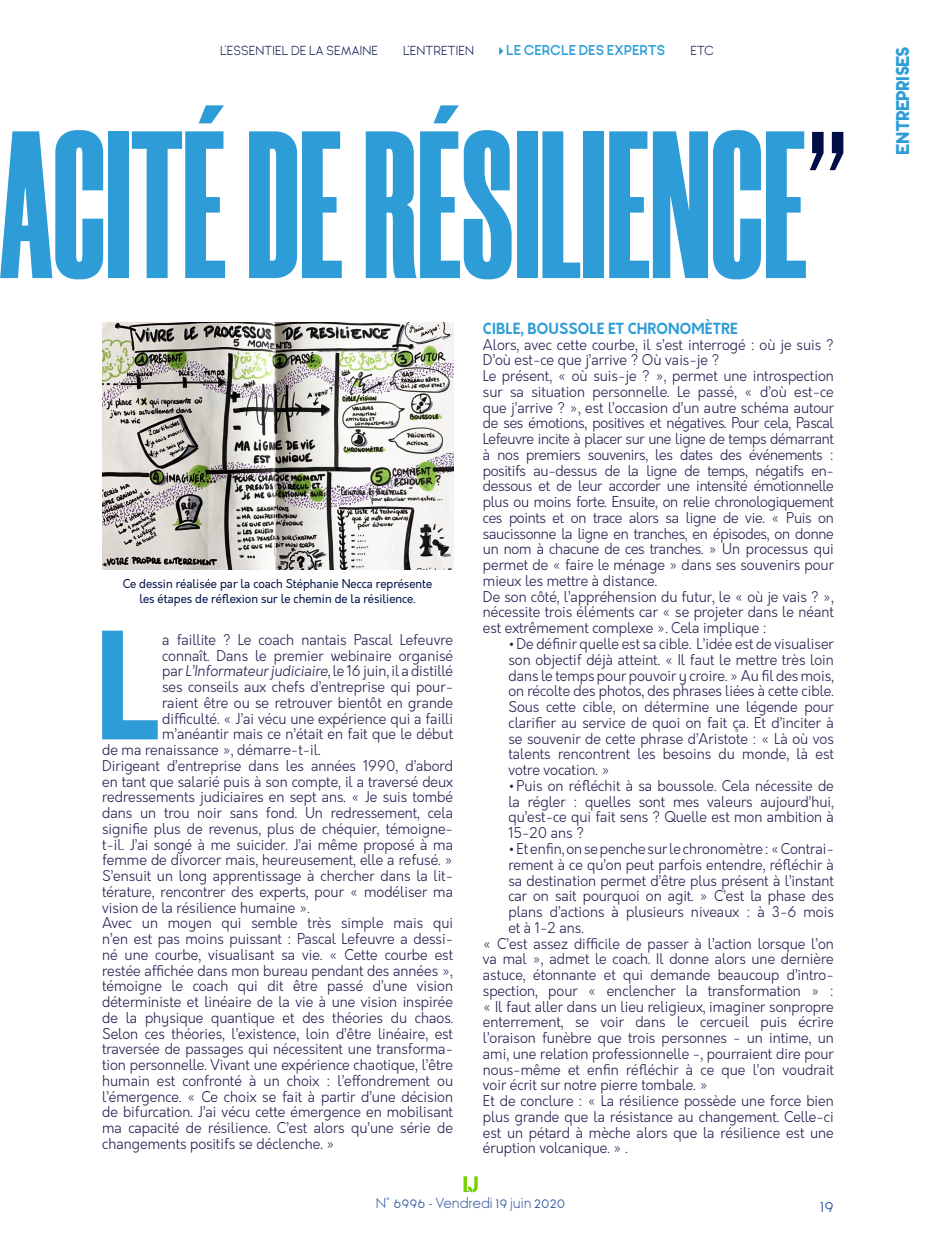
<style>
.page{position:relative;width:936px;height:1255px;background:#fff}
.page>*{position:absolute;margin:0;border:0;box-sizing:border-box;transform-origin:0 0}
.t1{font:900 209.7px "Morganite";color:#2e9dd7}
.t2{font:700 144.9px "Orkney";color:#2e9dd7;scale:.95 1}
.t3{font:300 21px "Ginora Sans";color:#365ba1}
.t4{font:18px "Bonkers";letter-spacing:-.06em;color:#2e9dd7}
.t5{font:700 15px "Orkney";letter-spacing:.01em;color:#2e9dd7;scale:.95 1}
.t6{font:300 15px "Ginora Sans";letter-spacing:-.01em;color:#365ba1}
.t7{font:300 14.55px/15.8px "Orkney";color:#251e4f;text-align:justify;scale:.95 1}
.t8{font:300 13.5px "Ginora Sans";letter-spacing:.015em;color:#000d46;scale:.95 1}
.t9{font:700 13.5px "Ginora Sans";letter-spacing:.015em;color:#2e9dd7;scale:.95 1}
.t10{font:12px/15px "Orkney";color:#000d46;text-align:center;scale:.95 1}
.s1{font-style:italic}
.s2{font-family:"Ping Fang HK"}
.s3{font-size:18px}
</style>
<div class="page">
<svg style="left:463px;top:1176px;width:14px;height:16px"></svg>
<img style="left:102px;top:323px;width:351px;height:246px">
<svg style="left:810px;top:132px;width:33px;height:38px"></svg>
<svg style="left:499px;top:47px;width:4px;height:8px"></svg>
<p class="t8" style="left:220px;top:44px;width:168px">L’ESSENTIEL DE LA SEMAINE</p>
<p class="t8" style="left:403px;top:44px;width:76px">L’ENTRETIEN</p>
<p class="t9" style="left:506px;top:43px;width:169px">LE CERCLE DES EXPERTS</p>
<p class="t8" style="left:690px;top:44px;width:26px">ETC</p>
<h1 class="t1" style="left:0;top:97px;width:808px">ACITÉ DE RÉSILIENCE</h1>
<p class="t10" style="left:123px;top:577px;width:327px">Ce dessin réalisée par la coach Stéphanie Necca représente les étapes de réflexion sur le chemin de la résilience.</p>
<p class="t2" style="left:94px;top:589px;width:73px">L</p>
<p class="t7" style="left:162px;top:632px;width:308px">a faillite ? Le coach nantais Pascal Lefeuvre</p>
<p class="t7" style="left:162px;top:647px;width:308px">connaît. Dans le premier webinaire organisé</p>
<p class="t7" style="left:162px;top:663px;width:308px">par <span class="s1">L’Informateur judiciaire</span>, le 16 juin, il a distillé</p>
<p class="t7" style="left:162px;top:679px;width:308px">ses conseils aux chefs d’entreprise qui pour-</p>
<p class="t7" style="left:162px;top:695px;width:308px">raient être ou se retrouver bientôt en grande</p>
<p class="t7" style="left:162px;top:710px;width:308px">difficulté. « J’ai vécu une expérience qui a failli</p>
<p class="t7" style="left:162px;top:726px;width:308px">m’anéantir mais ce n’était en fait que le début</p>
<p class="t7" style="left:102px;top:742px;width:231px">de ma renaissance », démarre-t-il.</p>
<p class="t7" style="left:102px;top:758px;width:371px">Dirigeant d’entreprise dans les années 1990, d’abord en tant que salarié puis à son compte, il a traversé deux redressements judiciaires en sept ans. « Je suis tombé dans un trou noir sans fond. Un redressement, cela signifie plus de revenus, plus de chéquier, témoigne&shy;t-il. J’ai songé à me suicider. J’ai même proposé à ma femme de divorcer mais, heureusement, elle a refusé. » S’ensuit un long apprentissage à chercher dans la lit&shy;térature, rencontrer des experts, pour « modéliser ma vision de la résilience humaine ».</p>
<p class="t7" style="left:102px;top:915px;width:371px">Avec un moyen qui semble très simple mais qui n’en est pas moins puissant : Pascal Lefeuvre a dessi&shy;né une courbe, visualisant sa vie. « Cette courbe est restée affichée dans mon bureau pendant des années », témoigne le coach qui dit être passé d’une vision déterministe et linéaire de la vie à une vision inspirée de la physique quantique et des théories du chaos.<br>Selon ces théories, l’existence, loin d’être linéaire, est traversée de passages qui nécessitent une transforma&shy;tion personnelle. Vivant une expérience chaotique, l’être humain est confronté à un choix : l’effondrement ou l’émergence. « Ce choix se fait à partir d’une décision de bifurcation. J’ai vécu cette émergence en mobilisant ma capacité de résilience. C’est alors qu’une série de changements positifs se déclenche. »</p>
<p class="t5" style="left:483px;top:318px;width:269px">CIBLE, BOUSSOLE ET CHRONOMÈTRE</p>
<p class="t7" style="left:483px;top:337px;width:371px">Alors, avec cette courbe, il s’est interrogé : où je suis ?<br>D’où est-ce que j’arrive ? Où vais-je ?</p>
<p class="t7" style="left:483px;top:368px;width:371px">Le présent, « où suis-je ? », permet une introspection sur sa situation personnelle. Le passé, « d’où est-ce que j’arrive ? », est l’occasion d’un autre schéma autour de ses émotions, positives et négatives. Pour cela, Pascal Lefeuvre incite à placer sur une ligne de temps démarrant à nos premiers souvenirs, les dates des événements : positifs au-dessus de la ligne de temps, négatifs en&shy;dessous et de leur accorder une intensité émotionnelle plus ou moins forte. Ensuite, on relie chronologiquement ces points et on trace alors sa ligne de vie. « Puis on saucissonne la ligne en tranches, en épisodes, on donne un nom à chacune de ces tranches. » Un processus qui permet de « faire le ménage » dans ses souvenirs pour mieux les mettre à distance.</p>
<p class="t7" style="left:483px;top:589px;width:371px">De son côté, l’appréhension du futur, le « où je vais ? », nécessite trois éléments car « se projeter dans le néant est extrêmement complexe ». Cela implique :</p>
<p class="t7" style="left:508px;top:636px;width:344px">•De définir quelle est sa cible. L’idée est de visualiser son objectif déjà atteint. « Il faut le mettre très loin dans le temps pour pouvoir y croire. » Au fil des mois, on récolte des photos, des phrases liées à cette cible.<br>Sous cette cible, on détermine une légende pour clarifier au service de quoi on fait ça. Et d’inciter à se souvenir de cette phrase d’Aristote : « Là où vos talents rencontrent les besoins du monde, là est votre vocation. »</p>
<p class="t7" style="left:508px;top:778px;width:344px">•Puis on réfléchit à sa boussole. Cela nécessite de la régler : quelles sont mes valeurs aujourd’hui, qu’est-ce qui fait sens ? Quelle est mon ambition à 15-20 ans ?</p>
<p class="t7" style="left:508px;top:841px;width:344px">•Et enfin, on se penche sur le chronomètre : « Contrai&shy;rement à ce qu’on peut parfois entendre, réfléchir à sa destination permet d’être plus présent à l’instant car on sait pourquoi on agit. » C’est la phase des plans d’actions à plusieurs niveaux : à 3-6 mois et à 1-2 ans.</p>
<p class="t7" style="left:483px;top:935px;width:371px">« C’est assez difficile de passer à l’action lorsque l’on va mal », admet le coach. Il donne alors une dernière astuce, étonnante et qui demande beaucoup d’intro&shy;spection, pour « enclencher la transformation » : « Il faut aller dans un lieu religieux, imaginer sonpropre enterrement, se voir dans le cercueil puis écrire l’oraison funèbre que trois personnes - un intime, un ami, une relation professionnelle -, pourraient dire pour nous-même et enfin réfléchir à ce que l’on voudrait voir écrit sur notre pierre tombale. »</p>
<p class="t7" style="left:483px;top:1093px;width:371px">Et de conclure : « La résilience possède une force bien plus grande que la résistance au changement. Celle-ci est un pétard à mèche alors que la résilience est une éruption volcanique. » .</p>
<p class="t6" style="left:376px;top:1194px;width:191px">N<span class="s2">˚</span><span class="s3">6996</span> - Vendredi <span class="s3">19</span> juin <span class="s3">2020</span></p>
<p class="t3" style="left:819px;top:1193px;width:15px">19</p>
<p class="t4" style="left:891px;top:154px;width:110px;rotate:-90deg">ENTREPRISES</p>
</div>
